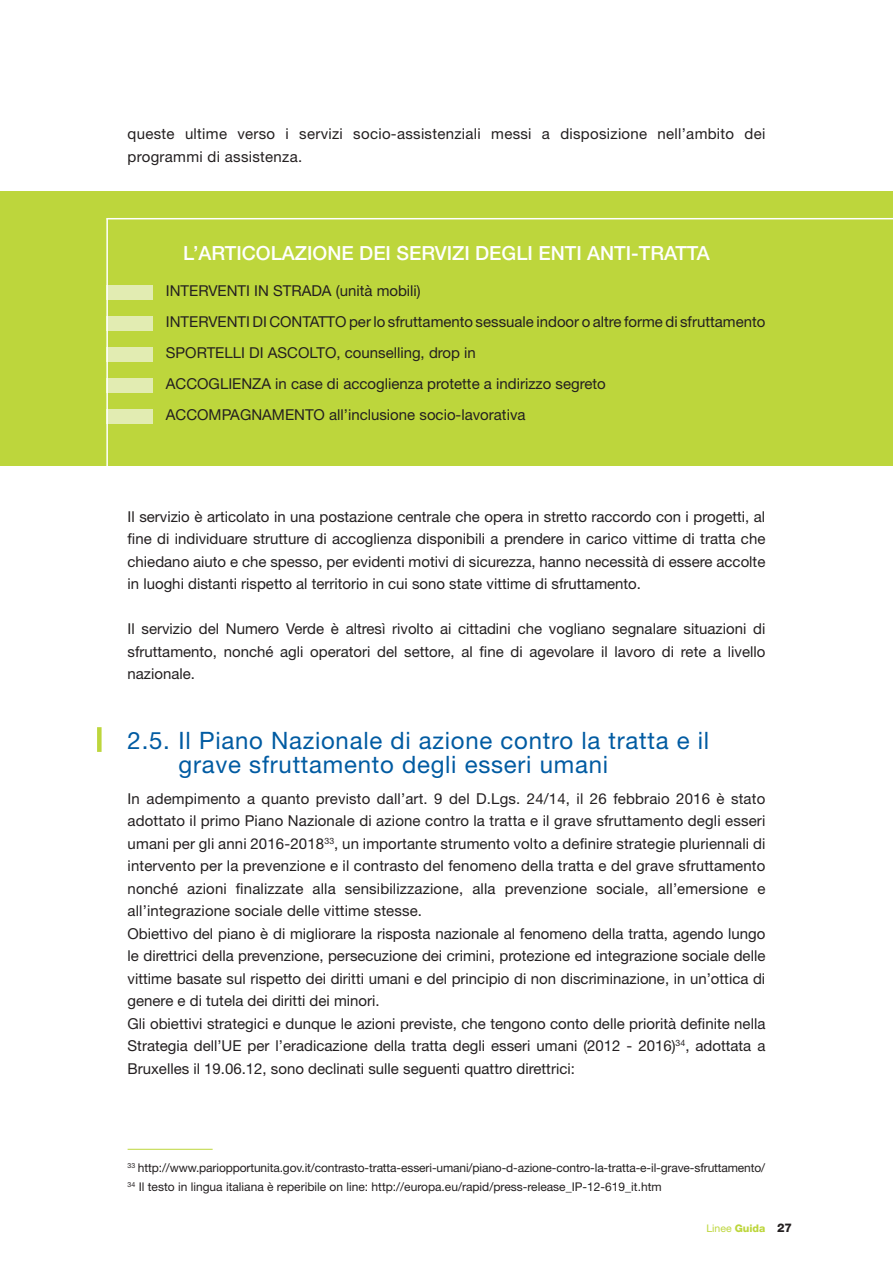
<style>
.page{position:relative;width:893px;height:1263px;background:#fff}
.page>*{position:absolute;margin:0;border:0;box-sizing:border-box;transform-origin:0 0}
.t1{font:24px/24px "Helvetica Neue";letter-spacing:.03em;color:#015ba2}
.t2{font:500 19.5px "Helvetica Neue";color:#fff}
.t3{font:15px/22.5px "Helvetica Neue";color:#231f20;text-align:justify}
.t4{font:15px/22.5px "Helvetica Neue";letter-spacing:.02em;color:#231f20}
.t5{font:12px/19.2px "Helvetica Neue";letter-spacing:-.01em;color:#231f20}
.t6{font:10.5px "Helvetica Neue";color:#bdd63c}
.s1{font-weight:500;font-size:16.5px}
.s2{font-weight:800}
.s3{font-weight:800;font-size:12px;color:#231f20}
</style>
<div class="page">
<div style="left:0;top:191px;width:893px;height:275px;background:#bdd63c"></div>
<hr style="left:106px;top:218px;width:787px;height:1px;background:#fff">
<div style="left:106px;top:285px;width:47px;height:14px;background:#e2ecb2"></div>
<div style="left:106px;top:316px;width:47px;height:14px;background:#e2ecb2"></div>
<div style="left:106px;top:347px;width:47px;height:14px;background:#e2ecb2"></div>
<div style="left:106px;top:378px;width:47px;height:15px;background:#e2ecb2"></div>
<div style="left:106px;top:410px;width:47px;height:14px;background:#e2ecb2"></div>
<hr style="left:128px;top:1149px;width:85px;height:1px;background:#bdd63c">
<div style="left:97px;top:727px;width:5px;height:25px;background:#bdd63c"></div>
<hr style="left:106px;top:219px;width:2px;height:253px;background:#fff">
<p class="t4" style="left:128px;top:123px;width:639px">queste ultime verso i servizi socio-assistenziali messi a disposizione nell’ambito dei programmi di assistenza.</p>
<h2 class="t2" style="left:183px;top:241px;width:528px">L’ARTICOLAZIONE DEI SERVIZI DEGLI ENTI ANTI-TRATTA</h2>
<p class="t3" style="left:128px;top:279px;width:48px"><span class="s1">•</span> interventi</p>
<p class="t3" style="left:254px;top:279px;width:30px">in strada</p>
<p class="t3" style="left:336px;top:279px;width:87px">(unità mobili)</p>
<p class="t3" style="left:128px;top:310px;width:48px"><span class="s1">•</span> interventi</p>
<p class="t3" style="left:252px;top:310px;width:28px">di contatto</p>
<p class="t3" style="left:349px;top:310px;width:418px">per lo sfruttamento sessuale indoor o altre forme di sfruttamento</p>
<p class="t3" style="left:128px;top:341px;width:48px"><span class="s1">•</span> sportelli</p>
<p class="t3" style="left:249px;top:341px;width:30px">di ascolto</p>
<p class="t3" style="left:336px;top:341px;width:141px">, counselling, drop in</p>
<p class="t3" style="left:128px;top:372px;width:49px"><span class="s1">•</span> accoglienza</p>
<p class="t3" style="left:275px;top:372px;width:332px">in case di accoglienza protette a indirizzo segreto</p>
<p class="t3" style="left:128px;top:403px;width:50px"><span class="s1">•</span> accompagnamento</p>
<p class="t3" style="left:329px;top:403px;width:198px">all’inclusione socio-lavorativa</p>
<p class="t3" style="left:128px;top:505px;width:639px">Il servizio è articolato in una postazione centrale che opera in stretto raccordo con i progetti, al fine di individuare strutture di accoglienza disponibili a prendere in carico vittime di tratta che chiedano aiuto e che spesso, per evidenti motivi di sicurezza, hanno necessità di essere accolte in luoghi distanti rispetto al territorio in cui sono state vittime di sfruttamento.</p>
<p class="t3" style="left:128px;top:618px;width:639px">Il servizio del Numero Verde è altresì rivolto ai cittadini che vogliano segnalare situazioni di sfruttamento, nonché agli operatori del settore, al fine di agevolare il lavoro di rete a livello nazionale.</p>
<h1 class="t1" style="left:179px;top:728px;width:532px;text-indent:-51px">2.5. Il Piano Nazionale di azione contro la tratta e il grave sfruttamento degli esseri umani</h1>
<p class="t3" style="left:128px;top:787px;width:639px;text-align:left">In adempimento a quanto previsto dall’art. 9 del D.Lgs. 24/14, il 26 febbraio 2016 è stato adottato il primo Piano Nazionale di azione contro la tratta e il grave sfruttamento degli esseri umani per gli anni 2016-2018<sup>33</sup>, un importante strumento volto a definire strategie pluriennali di intervento per la prevenzione e il contrasto del fenomeno della tratta e del grave sfruttamento nonché azioni finalizzate alla sensibilizzazione, alla prevenzione sociale, all’emersione e all’integrazione sociale delle vittime stesse.<br>Obiettivo del piano è di migliorare la risposta nazionale al fenomeno della tratta, agendo lungo le direttrici della prevenzione, persecuzione dei crimini, protezione ed integrazione sociale delle vittime basate sul rispetto dei diritti umani e del principio di non discriminazione, in un’ottica di genere e di tutela dei diritti dei minori.<br>Gli obiettivi strategici e dunque le azioni previste, che tengono conto delle priorità definite nella Strategia dell’UE per l’eradicazione della tratta degli esseri umani (2012 - 2016)<sup>34</sup>, adottata a Bruxelles il 19.06.12, sono declinati sulle seguenti quattro direttrici:</p>
<p class="t5" style="left:128px;top:1158px;width:639px"><sup>33</sup> http://www.pariopportunita.gov.it/contrasto-tratta-esseri-umani/piano-d-azione-contro-la-tratta-e-il-grave-sfruttamento/<br><sup>34</sup> Il testo in lingua italiana è reperibile on line: http://europa.eu/rapid/press-release_IP-12-619_it.htm</p>
<p class="t6" style="left:706px;top:1222px;width:87px">Linee <span class="s2">Guida</span> <span class="s3">27</span></p>
</div>
